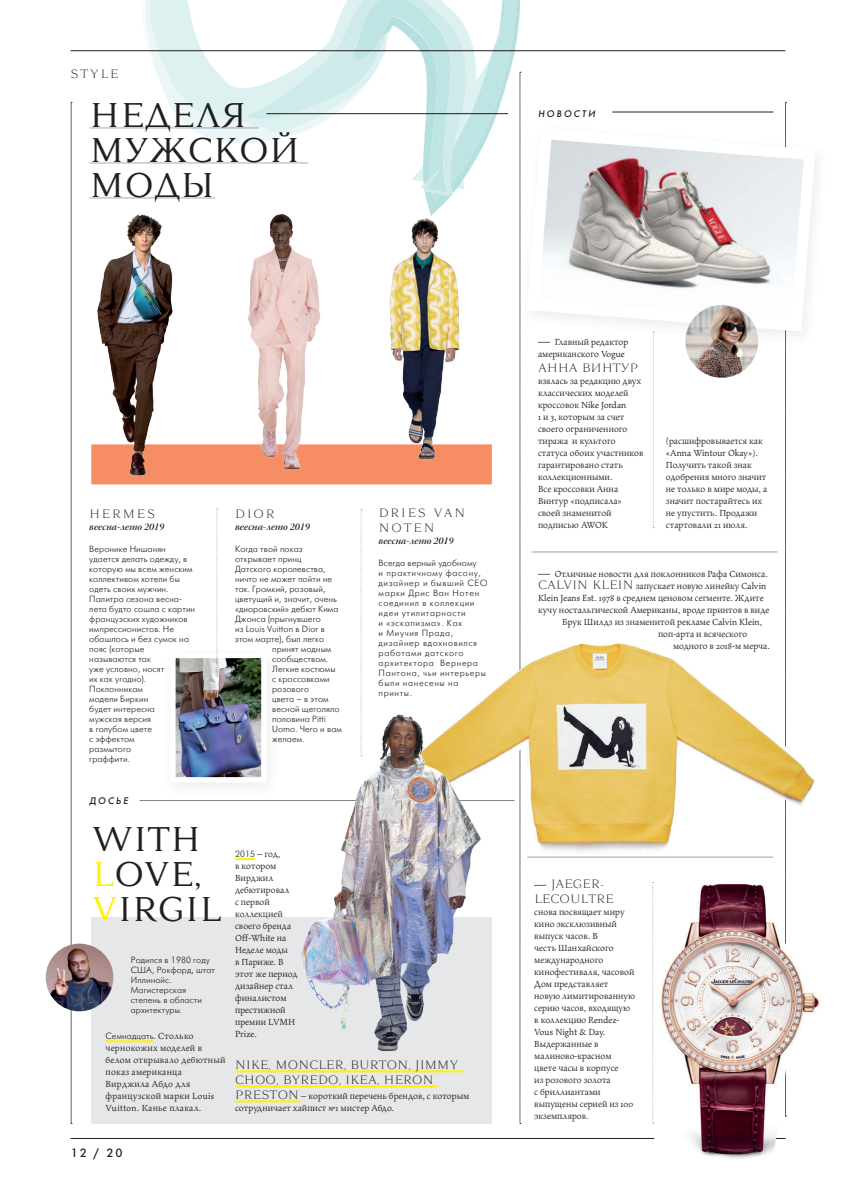
<style>
.page{position:relative;width:842px;height:1191px;background:#fff}
.page>*{position:absolute;margin:0;border:0;box-sizing:border-box;transform-origin:0 0}
.t1{font:34px/35px "Tautz";letter-spacing:.01em;color:#231f20}
.t2{font:300 12px/15px "Tautz";letter-spacing:.02em;color:#231f20}
.t3{font:300 12px/14.4px "Tautz";letter-spacing:.16em;color:#231f20}
.t4{font:12px "Futura Futuris";color:#231f20}
.t5{font:10px/12px "Maiola Pro";color:#231f20}
.t6{font:10px/12px "Maiola Pro";letter-spacing:.02em;color:#231f20}
.t7{font:10px "Warnock Pro Semibold It Disp";color:#231f20}
.t8{font:italic 500 10px "Futura";letter-spacing:.2em;color:#231f20}
.t9{font:300 9px/10px "Futura Futuris";letter-spacing:.01em;color:#231f20}
.t10{font:300 9px/10px "Futura Futuris";letter-spacing:.07em;color:#231f20}
.s1{color:#fff101}
.s2{font-family:"Maiola Pro";font-weight:400;font-size:10px}
.s3{font-family:"Futura Futuris";font-weight:300;font-size:9px}
.s4{font-family:"Tautz";font-weight:300;font-size:12px}
.s5{font-size:12px}
.s6{font-family:"Maiola Pro";font-weight:400}
</style>
<div class="page">
<hr style="left:71px;top:50px;width:714px;height:1px;background:#231f20">
<hr style="left:71px;top:1138px;width:714px;height:1px;background:#231f20">
<hr style="left:140px;top:800px;width:374px;height:1px;background:#231f20">
<svg style="left:785px;top:102px;width:1px;height:537px"></svg>
<img style="left:96px;top:214px;width:45px;height:270px">
<div style="left:517px;top:121px;width:313px;height:227px;background:#fff"></div>
<svg style="left:534px;top:122px;width:283px;height:215px"></svg>
<img style="left:685px;top:305px;width:73px;height:73px;border-radius:36px">
<hr style="left:531px;top:551px;width:246px;height:1px;background:#231f20">
<img style="left:521px;top:639px;width:294px;height:218px">
<svg style="left:653px;top:331px;width:1px;height:197px"></svg>
<hr style="left:89px;top:127px;width:170px;height:1px;background:#afa5bb">
<hr style="left:89px;top:162px;width:219px;height:1px;background:#afa5bb">
<hr style="left:89px;top:197px;width:126px;height:1px;background:#afa5bb">
<div style="left:91px;top:916px;width:401px;height:207px;background:#e5e7e8"></div>
<svg style="left:71px;top:102px;width:1px;height:1022px"></svg>
<hr style="left:106px;top:1040px;width:48px;height:2px;background:#fff101">
<img style="left:46px;top:943px;width:67px;height:68px;border-radius:34px">
<hr style="left:612px;top:112px;width:161px;height:1px;background:#231f20">
<img style="left:654px;top:857px;width:166px;height:302px">
<hr style="left:527px;top:857px;width:246px;height:1px;background:#231f20">
<svg style="left:652px;top:882px;width:2px;height:241px"></svg>
<svg style="left:141px;top:0;width:380px;height:1124px"></svg>
<p class="t2" style="left:71px;top:66px;width:49px">STYLE</p>
<h1 class="t1" style="left:89px;top:98px;width:212px">НЕДЕЛЯ<br>МУЖСКОЙ<br>МОДЫ</h1>
<p class="t8" style="left:538px;top:107px;width:59px">новости</p>
<p class="t2" style="left:89px;top:506px;width:67px">HERMES</p>
<p class="t7" style="left:89px;top:520px;width:76px">веесна-лето 2019</p>
<p class="t9" style="left:89px;top:544px;width:107px">Веронике Нишанян удается делать одежду, в которую мы всем женским коллективом хотели бы одеть своих мужчин.<br>Палитра сезона весна&shy;лета будто сошла с картин французских художников импрессионистов. Не обошлось и без сумок на пояс (которые<br>называются так<br>уже условно, носят<br>их как угодно).<br>Поклонникам<br>модели Биркин<br>будет интересна<br>мужская версия<br>в голубом цвете<br>с эффектом<br>размытого<br>граффити.</p>
<p class="t2" style="left:235px;top:506px;width:11px">DIOR</p>
<p class="t7" style="left:235px;top:520px;width:76px">веесна-лето 2019</p>
<p class="t9" style="left:235px;top:544px;width:69px">Когда твой показ</p>
<p class="t9" style="left:235px;top:554px;width:68px">открывает принц</p>
<p class="t9" style="left:235px;top:564px;width:92px">Датского королевства,</p>
<p class="t9" style="left:235px;top:574px;width:99px">ничто не может пойти не</p>
<p class="t9" style="left:235px;top:584px;width:92px">так. Громкий, розовый,</p>
<p class="t9" style="left:235px;top:594px;width:103px">цветущий и, значит, очень</p>
<p class="t9" style="left:235px;top:604px;width:105px">«диоровский» дебют Кима</p>
<p class="t9" style="left:235px;top:614px;width:87px">Джонса (прыгнувшего</p>
<p class="t9" style="left:235px;top:624px;width:91px">из Louis Vuitton в Dior в</p>
<p class="t9" style="left:235px;top:634px;width:91px">этом марте), был легко</p>
<p class="t9" style="left:272px;top:644px;width:61px">принят модным</p>
<p class="t9" style="left:272px;top:654px;width:58px">сообществом.</p>
<p class="t9" style="left:272px;top:664px;width:65px">Легкие костюмы</p>
<p class="t9" style="left:272px;top:674px;width:59px">с кроссовками</p>
<p class="t9" style="left:272px;top:684px;width:38px">розового</p>
<p class="t9" style="left:272px;top:694px;width:58px">цвета – в этом</p>
<p class="t9" style="left:272px;top:704px;width:69px">весной щеголяло</p>
<p class="t9" style="left:272px;top:714px;width:55px">половина Pitti</p>
<p class="t9" style="left:272px;top:724px;width:71px">Uomo. Чего и вам</p>
<p class="t9" style="left:272px;top:734px;width:34px">желаем.</p>
<p class="t3" style="left:379px;top:506px;width:88px">DRIES VAN<br>NOTEN</p>
<p class="t7" style="left:379px;top:534px;width:76px">веесна-лето 2019</p>
<p class="t10" style="left:379px;top:558px;width:110px">Всегда верный удобному<br>и практичному фасону, дизайнер и бывший СEO марки Дрис Ван Нотен соединил в коллекции идеи утилитарности<br>и «эскапизма». Как<br>и Миучия Прада, дизайнер вдохновился работами датского архитектора Вернера<br>Пантона, чьи интерьеры были нанесены на принты.</p>
<p class="t8" style="left:89px;top:794px;width:40px">досье</p>
<h1 class="t1" style="left:92px;top:821px;width:130px">WITH<br><span class="s1">L</span>OVE,<br><span class="s1">V</span>IRGIL</h1>
<p class="t9" style="left:131px;top:955px;width:86px">Родился в 1980 году<br>США, Рокфорд, штат<br>Иллинойс.<br>Магистерская степень в области архитектуры.</p>
<p class="t9" style="left:106px;top:1031px;width:90px">Семнадцать<span class="s2">. Столько</span></p>
<p class="t6" style="left:106px;top:1042px;width:121px">чернокожих моделей в белом открывало дебютный показ американца<br>Вирджила Абдо для французской марки Louis<br>Vuitton. Канье плакал.</p>
<p class="t5" style="left:235px;top:848px;width:64px"><span class="s3">2015</span> – год,<br>в котором<br>Вирджил дебютировал<br>с первой коллекцией своего бренда<br>Off-White на<br>Неделе моды<br>в Париже. В этот же период дизайнер стал финалистом престижной премии LVMH<br>Prize.</p>
<p class="t2" style="left:235px;top:1058px;width:225px">N IKE, MONCLER, BURTON, JIMMY<br>CHOO, BYREDO, I KEA, H ERON</p>
<p class="t5" style="left:235px;top:1090px;width:236px"><span class="s4">P RESTON</span> – короткий перечень брендов, с которым сотрудничает хайпист №1 мистер Абдо.</p>
<p class="t4" style="left:71px;top:1145px;width:53px">12 / 20</p>
<p class="t5" style="left:538px;top:336px;width:92px"><span class="s5">―</span> Главный редактор американского Vogue</p>
<p class="t2" style="left:538px;top:361px;width:102px">АННА ВИНТУР</p>
<p class="t5" style="left:538px;top:375px;width:107px">взялась за редакцию двух классических моделей кроссовок Nike Jordan<br>1 и 3, которым за счет своего ограниченного тиража и культого статуса обоих участников гарантировано стать коллекционными.<br>Все кроссовки Анна<br>Винтур «подписала» своей знаменитой подписью AWOK</p>
<p class="t5" style="left:666px;top:435px;width:103px">(расшифровывается как «Anna Wintour Okay»).<br>Получить такой знак одобрения много значит не только в мире моды, а значит постарайтесь их не упустить. Продажи стартовали 21 июля.</p>
<p class="t5" style="left:538px;top:568px;width:231px"><span class="s5">―</span> Отличные новости для поклонников Рафа Симонса.</p>
<p class="t5" style="left:538px;top:580px;width:230px"><span class="s4">CALVIN KLEIN</span> запускает новую линейку Сalvin</p>
<p class="t5" style="left:538px;top:592px;width:227px">Klein Jeans Est. 1978 в среднем ценовом сегменте. Ждите</p>
<p class="t5" style="left:538px;top:604px;width:233px">кучу ностальгической Американы, вроде принтов в виде</p>
<p class="t5" style="left:562px;top:616px;width:202px">Брук Шилдз из знаменитой рекламе Calvin Klein,</p>
<p class="t5" style="left:658px;top:628px;width:91px">поп-арта и всяческого</p>
<p class="t5" style="left:673px;top:640px;width:99px">модного в 2018-м мерча.</p>
<p class="t2" style="left:534px;top:876px;width:81px"><span class="s6">―</span> JAEGER-<br>LECOULTRE</p>
<p class="t5" style="left:534px;top:906px;width:102px">снова посвящает миру кино эксклюзивный выпуск часов. В<br>честь Шанхайского международного кинофестиваля, часовой<br>Дом представляет новую лимитированную серию часов, входящую в коллекцию Rendez-<br>Vous Night &amp; Day.<br>Выдержанные в малиново-красном цвете часы в корпусе<br>из розового золота<br>с бриллиантами выпущены серией из 100 экземпляров.</p>
</div>
